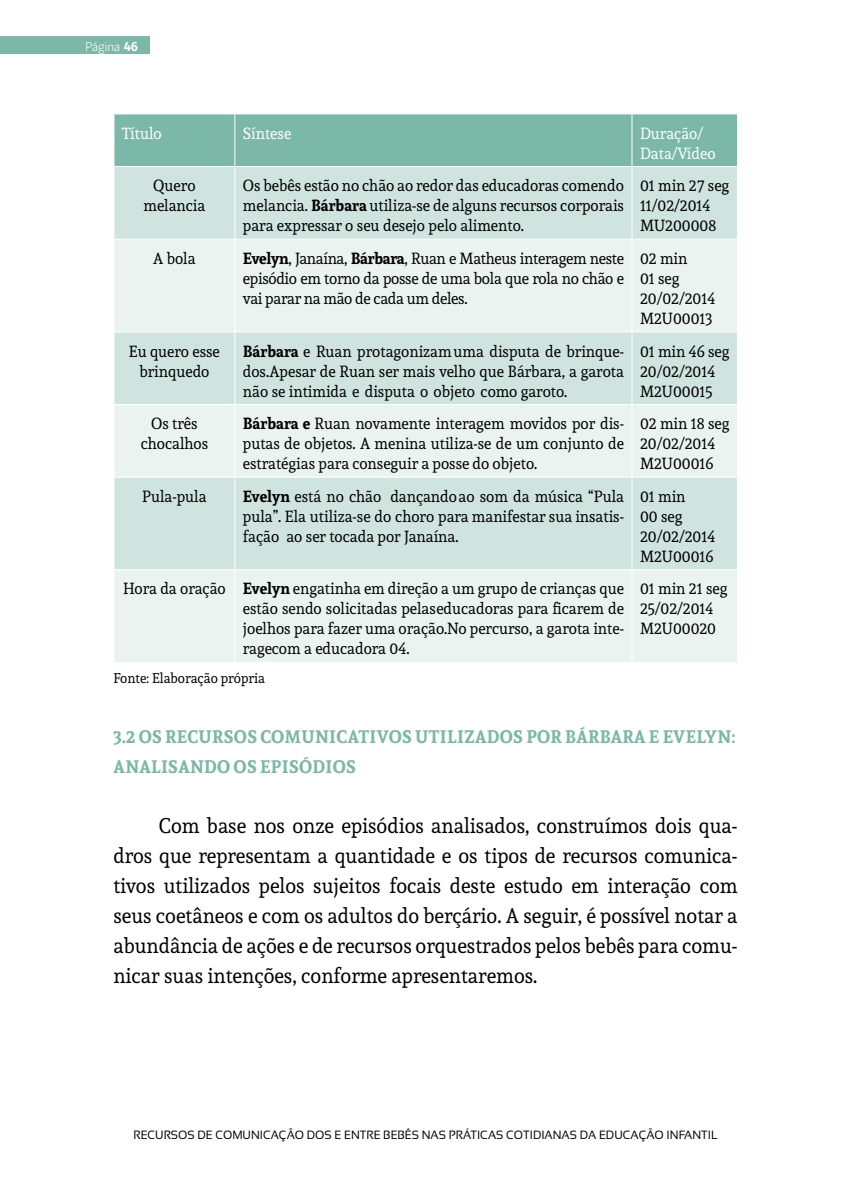
<style>
.page{position:relative;width:851px;height:1191px;background:#fff}
.page>*{position:absolute;margin:0;border:0;box-sizing:border-box;transform-origin:0 0}
.t1{font:21px/30px "Andada";color:#000;text-align:justify;scale:.95 1}
.t2{font:700 18px/30px "Andada";letter-spacing:.02em;color:#7bb8a8;scale:.95 1}
.t3{font:16px/20px "Andada";color:#000;text-align:justify;scale:.95 1}
.t4{font:16px/20px "Andada";color:#fff;scale:.95 1}
.t5{font:14px "Andada";color:#000;scale:.95 1}
.t6{font:300 14px "Dubai";color:#fff;scale:.95 1}
.t7{font:12px "Sansation";color:#000;scale:.95 1}
.s1{font-weight:700}
</style>
<div class="page">
<div style="left:0;top:36px;width:149px;height:18px;background:#7bb8a8"></div>
<div style="left:114px;top:114px;width:623px;height:52px;background:#7bb8a8"></div>
<div style="left:114px;top:167px;width:623px;height:72px;background:#cfe4df"></div>
<svg style="left:114px;top:240px;width:623px;height:422px;background:#dfede9"></svg>
<hr style="left:234px;top:114px;width:1px;height:52px;background:#fff">
<hr style="left:631px;top:114px;width:1px;height:52px;background:#fff">
<hr style="left:234px;top:167px;width:1px;height:72px;background:#fff">
<hr style="left:631px;top:167px;width:1px;height:72px;background:#fff">
<hr style="left:234px;top:240px;width:1px;height:91px;background:#fff">
<hr style="left:631px;top:240px;width:1px;height:91px;background:#fff">
<hr style="left:113px;top:331px;width:122px;height:1px;background:#fff">
<hr style="left:235px;top:331px;width:397px;height:1px;background:#fff">
<hr style="left:234px;top:332px;width:1px;height:72px;background:#fff">
<hr style="left:632px;top:331px;width:106px;height:1px;background:#fff">
<hr style="left:631px;top:332px;width:1px;height:72px;background:#fff">
<hr style="left:113px;top:404px;width:122px;height:1px;background:#fff">
<hr style="left:235px;top:404px;width:397px;height:1px;background:#fff">
<hr style="left:234px;top:405px;width:1px;height:72px;background:#fff">
<hr style="left:632px;top:404px;width:106px;height:1px;background:#fff">
<hr style="left:631px;top:405px;width:1px;height:72px;background:#fff">
<hr style="left:113px;top:477px;width:122px;height:1px;background:#fff">
<hr style="left:235px;top:477px;width:397px;height:1px;background:#fff">
<hr style="left:234px;top:478px;width:1px;height:91px;background:#fff">
<hr style="left:632px;top:477px;width:106px;height:1px;background:#fff">
<hr style="left:631px;top:478px;width:1px;height:91px;background:#fff">
<hr style="left:113px;top:569px;width:122px;height:1px;background:#fff">
<hr style="left:235px;top:569px;width:397px;height:1px;background:#fff">
<hr style="left:234px;top:570px;width:1px;height:92px;background:#fff">
<hr style="left:632px;top:569px;width:106px;height:1px;background:#fff">
<hr style="left:631px;top:570px;width:1px;height:92px;background:#fff">
<p class="t6" style="left:85px;top:36px;width:57px">Página <span class="s1">46</span></p>
<p class="t4" style="left:122px;top:123px;width:43px">Título</p>
<p class="t4" style="left:243px;top:123px;width:52px">Síntese</p>
<p class="t4" style="left:640px;top:123px;width:81px">Duração/<br>Data/Vídeo</p>
<p class="t3" style="left:143px;top:175px;width:67px;text-align:center">Quero melancia</p>
<p class="t3" style="left:243px;top:175px;width:402px">Os bebês estão no chão ao redor das educadoras comendo melancia. <span class="s1">Bárbara</span> utiliza-se de alguns recursos corporais para expressar o seu desejo pelo alimento.</p>
<p class="t3" style="left:640px;top:175px;width:95px;text-align:left">01 min 27 seg<br>11/02/2014<br>MU200008</p>
<p class="t3" style="left:153px;top:248px;width:46px">A bola</p>
<p class="t3" style="left:243px;top:248px;width:402px"><span class="s1">Evelyn</span>, Janaína, <span class="s1">Bárbara</span>, Ruan e Matheus interagem neste episódio em torno da posse de uma bola que rola no chão e vai parar na mão de cada um deles.</p>
<p class="t3" style="left:640px;top:248px;width:81px;text-align:left">02 min<br>01 seg<br>20/02/2014<br>M2U00013</p>
<p class="t3" style="left:129px;top:340px;width:97px;text-align:center">Eu quero esse brinquedo</p>
<p class="t3" style="left:243px;top:340px;width:402px"><span class="s1">Bárbara</span> e Ruan protagonizam uma disputa de brinque&shy;dos. Apesar de Ruan ser mais velho que Bárbara, a garota não se intimida e disputa o objeto com o garoto.</p>
<p class="t3" style="left:640px;top:340px;width:96px;text-align:left">01 min 46 seg<br>20/02/2014<br>M2U00015</p>
<p class="t3" style="left:141px;top:413px;width:72px;text-align:center">Os três chocalhos</p>
<p class="t3" style="left:243px;top:413px;width:402px"><span class="s1">Bárbara e</span> Ruan novamente interagem movidos por dis&shy;putas de objetos. A menina utiliza-se de um conjunto de estratégias para conseguir a posse do objeto.</p>
<p class="t3" style="left:640px;top:413px;width:96px;text-align:left">02 min 18 seg<br>20/02/2014<br>M2U00016</p>
<p class="t3" style="left:142px;top:486px;width:69px">Pula-pula</p>
<p class="t3" style="left:243px;top:486px;width:402px"><span class="s1">Evelyn</span> está no chão dançando ao som da música “Pula pula”. Ela utiliza-se do choro para manifestar sua insatis&shy;fação ao ser tocada por Janaína.</p>
<p class="t3" style="left:640px;top:486px;width:81px;text-align:left">01 min<br>00 seg<br>20/02/2014<br>M2U00016</p>
<p class="t3" style="left:243px;top:578px;width:402px;text-indent:-120px">Hora da oração <span class="s1">Evelyn</span> engatinha em direção a um grupo de crianças que estão sendo solicitadas pelas educadoras para ficarem de joelhos para fazer uma oração. No percurso, a garota inte&shy;rage com a educadora 04.</p>
<p class="t3" style="left:640px;top:578px;width:94px;text-align:left">01 min 21 seg<br>25/02/2014<br>M2U00020</p>
<p class="t5" style="left:113px;top:669px;width:161px">Fonte: Elaboração própria</p>
<p class="t2" style="left:113px;top:721px;width:656px">3.2 OS RECURSOS COMUNICATIVOS UTILIZADOS POR BÁRBARA E EVELYN:<br>ANALISANDO OS EPISÓDIOS</p>
<p class="t1" style="left:113px;top:810px;width:658px;text-indent:45px">Com base nos onze episódios analisados, construímos dois qua&shy;dros que representam a quantidade e os tipos de recursos comunica&shy;tivos utilizados pelos sujeitos focais deste estudo em interação com seus coetâneos e com os adultos do berçário. A seguir, é possível notar a abundância de ações e de recursos orquestrados pelos bebês para comu&shy;nicar suas intenções, conforme apresentaremos.</p>
<p class="t7" style="left:133px;top:1128px;width:616px">RECURSOS DE COMUNICAÇÃO DOS E ENTRE BEBÊS NAS PRÁTICAS COTIDIANAS DA EDUCAÇÃO INFANTIL</p>
</div>
